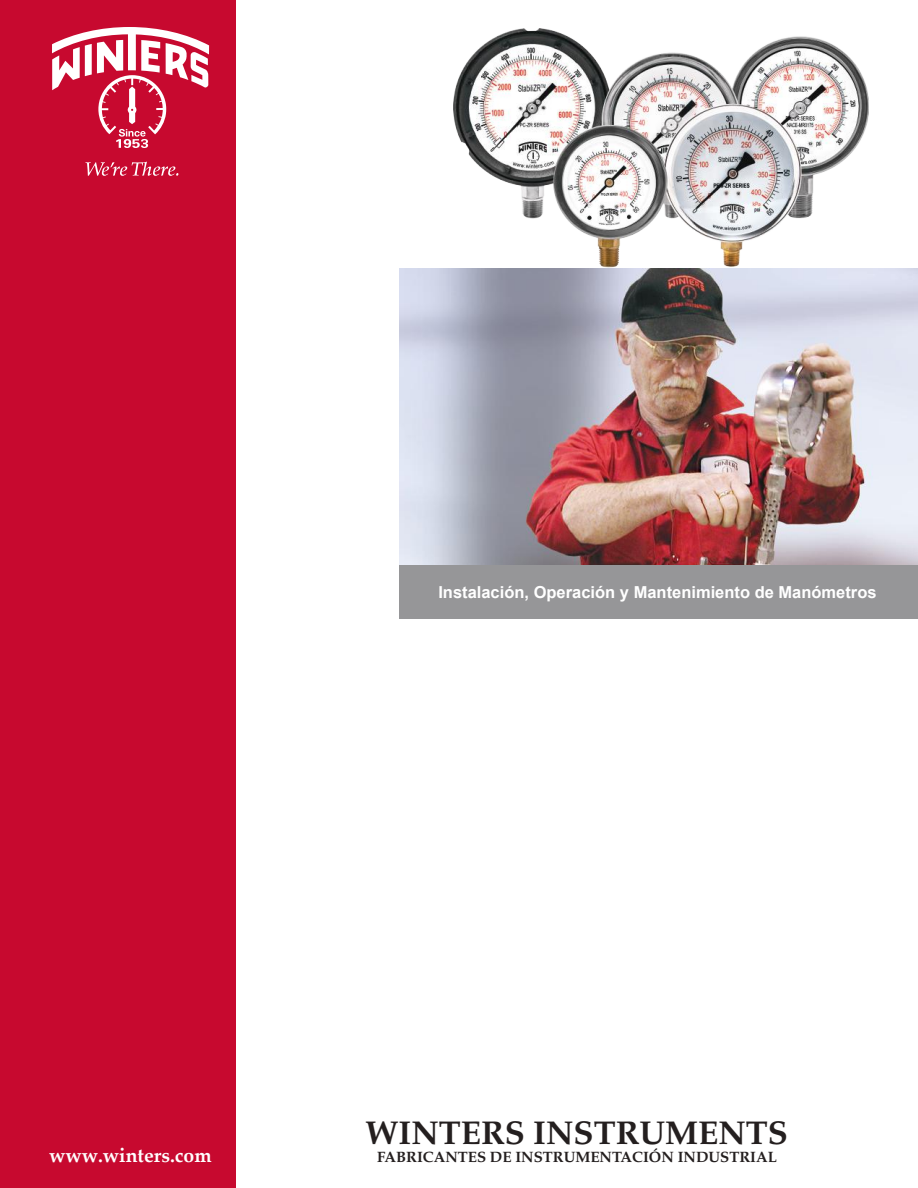
<style>
.page{position:relative;width:918px;height:1188px;background:#fff}
.page>*{position:absolute;margin:0;border:0;box-sizing:border-box;transform-origin:0 0}
.t1{font:700 33px "Palatino";color:#241f1f}
.t2{font:700 19.5px "Palatino Linotype";color:#fff}
.t3{font:700 16.5px "Arial";color:#fff}
.t4{font:700 15px "Palatino";color:#241f1f}
</style>
<div class="page">
<img style="left:454px;top:28px;width:415px;height:240px">
<div style="left:0;top:0;width:236px;height:1188px;background:#c7092f"></div>
<svg style="left:85px;top:162px;width:93px;height:14px"></svg>
<svg style="left:52px;top:27px;width:157px;height:121px"></svg>
<img style="left:400px;top:268px;width:518px;height:298px">
<div style="left:399px;top:566px;width:519px;height:54px;background:#969698"></div>
<p class="t3" style="left:438px;top:581px;width:440px">Instalación, Operación y Mantenimiento de Manómetros</p>
<h1 class="t1" style="left:366px;top:1114px;width:424px">WINTERS INSTRUMENTS</h1>
<p class="t2" style="left:49px;top:1142px;width:164px">www.winters.com</p>
<p class="t4" style="left:377px;top:1149px;width:401px">FABRICANTES DE INSTRUMENTACIÓN INDUSTRIAL</p>
</div>
